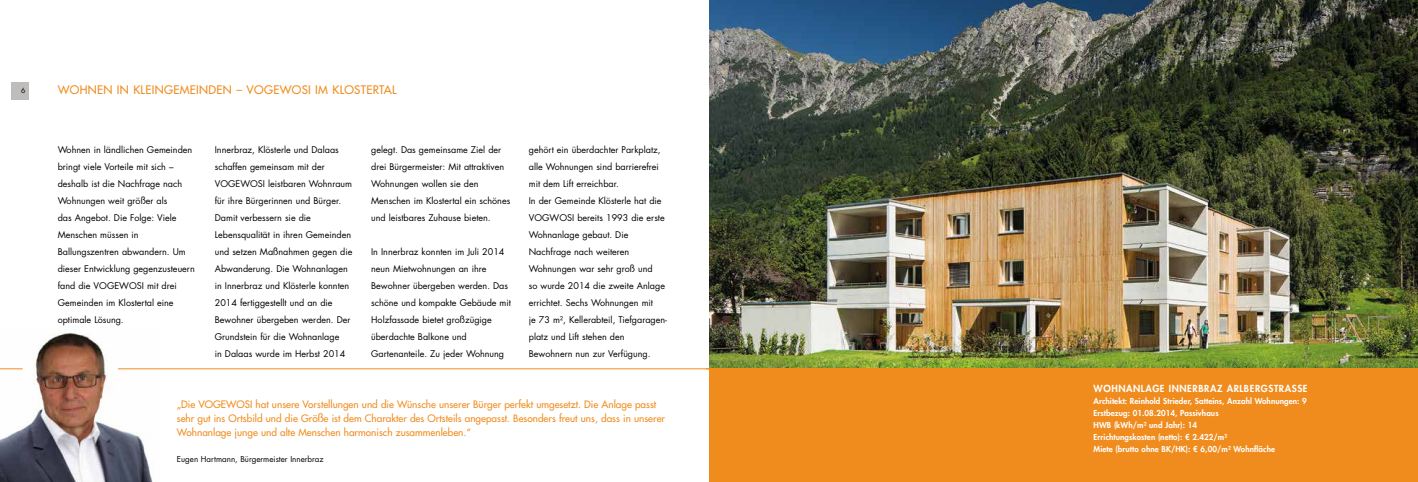
<style>
.page{position:relative;width:1418px;height:482px;background:#fff}
.page>*{position:absolute;margin:0;border:0;box-sizing:border-box;transform-origin:0 0}
.t1{font:500 11.5px "Futura Std";letter-spacing:.03em;color:#f08c1e}
.t2{font:500 10px/14px "Futura Std";color:#f08c1e}
.t3{font:800 9.5px "Futura Std";letter-spacing:.06em;color:#fff}
.t4{font:9px/17px "Futura Std";color:#000}
.t5{font:800 8px/12px "Futura Std";letter-spacing:.01em;color:#fff}
.t6{font:8px "Futura Std";color:#000}
.t7{font:7px "Futura Std";color:#000}
</style>
<div class="page">
<img style="left:0;top:332px;width:160px;height:150px">
<img style="left:709px;top:0;width:708px;height:369px">
<hr style="left:118px;top:369px;width:591px;height:1px;background:#f08c1e">
<svg style="left:0;top:369px;width:23px;height:1px"></svg>
<div style="left:709px;top:369px;width:708px;height:113px;background:#f08c1e"></div>
<div style="left:11px;top:82px;width:17px;height:17px;background:#bebdbc"></div>
<p class="t7" style="left:21px;top:86px;width:6px">6</p>
<p class="t1" style="left:58px;top:83px;width:340px">WOHNEN IN KLEINGEMEINDEN – VOGEWOSI IM KLOSTERTAL</p>
<p class="t4" style="left:58px;top:141px;width:139px">Wohnen in ländlichen Gemeinden bringt viele Vorteile mit sich – deshalb ist die Nachfrage nach<br>Wohnungen weit größer als<br>das Angebot. Die Folge: Viele<br>Menschen müssen in<br>Ballungszentren abwandern. Um dieser Entwicklung gegenzusteuern fand die VOGEWOSI mit drei<br>Gemeinden im Klostertal eine optimale Lösung.</p>
<p class="t4" style="left:215px;top:141px;width:139px">Innerbraz, Klösterle und Dalaas schaffen gemeinsam mit der<br>VOGEWOSI leistbaren Wohnraum für ihre Bürgerinnen und Bürger.<br>Damit verbessern sie die<br>Lebensqualität in ihren Gemeinden und setzen Maßnahmen gegen die<br>Abwanderung. Die Wohnanlagen in Innerbraz und Klösterle konnten<br>2014 fertiggestellt und an die<br>Bewohner übergeben werden. Der<br>Grundstein für die Wohnanlage<br>in Dalaas wurde im Herbst 2014</p>
<p class="t4" style="left:371px;top:141px;width:141px">gelegt. Das gemeinsame Ziel der drei Bürgermeister: Mit attraktiven<br>Wohnungen wollen sie den<br>Menschen im Klostertal ein schönes und leistbares Zuhause bieten.</p>
<p class="t4" style="left:371px;top:243px;width:141px">In Innerbraz konnten im Juli 2014 neun Mietwohnungen an ihre<br>Bewohner übergeben werden. Das schöne und kompakte Gebäude mit<br>Holzfassade bietet großzügige überdachte Balkone und<br>Gartenanteile. Zu jeder Wohnung</p>
<p class="t4" style="left:529px;top:141px;width:140px">gehört ein überdachter Parkplatz, alle Wohnungen sind barrierefrei mit dem Lift erreichbar.<br>In der Gemeinde Klösterle hat die<br>VOGWOSI bereits 1993 die erste<br>Wohnanlage gebaut. Die<br>Nachfrage nach weiteren<br>Wohnungen war sehr groß und<br>so wurde 2014 die zweite Anlage errichtet. Sechs Wohnungen mit<br>je 73 m2, Kellerabteil, Tiefgaragen&shy;platz und Lift stehen den<br>Bewohnern nun zur Verfügung.</p>
<p class="t2" style="left:177px;top:398px;width:490px">„Die VOGEWOSI hat unsere Vorstellungen und die Wünsche unserer Bürger perfekt umgesetzt. Die Anlage passt sehr gut ins Ortsbild und die Größe ist dem Charakter des Ortsteils angepasst. Besonders freut uns, dass in unserer<br>Wohnanlage junge und alte Menschen harmonisch zusammenleben.“</p>
<p class="t6" style="left:177px;top:454px;width:148px">Eugen Hartmann, Bürgermeister Innerbraz</p>
<p class="t3" style="left:1093px;top:382px;width:215px">WOHNANLAGE INNERBRAZ ARLBERGSTRASSE</p>
<p class="t5" style="left:1093px;top:395px;width:215px">Architekt: Reinhold Strieder, Satteins, Anzahl Wohnungen: 9<br>Erstbezug: 01.08.2014, Passivhaus<br>HWB (kWh/m2 und Jahr): 14<br>Errichtungskosten (netto): € 2.422/m2<br>Miete (brutto ohne BK/HK): € 6,00/m2 Wohnfläche</p>
</div>
